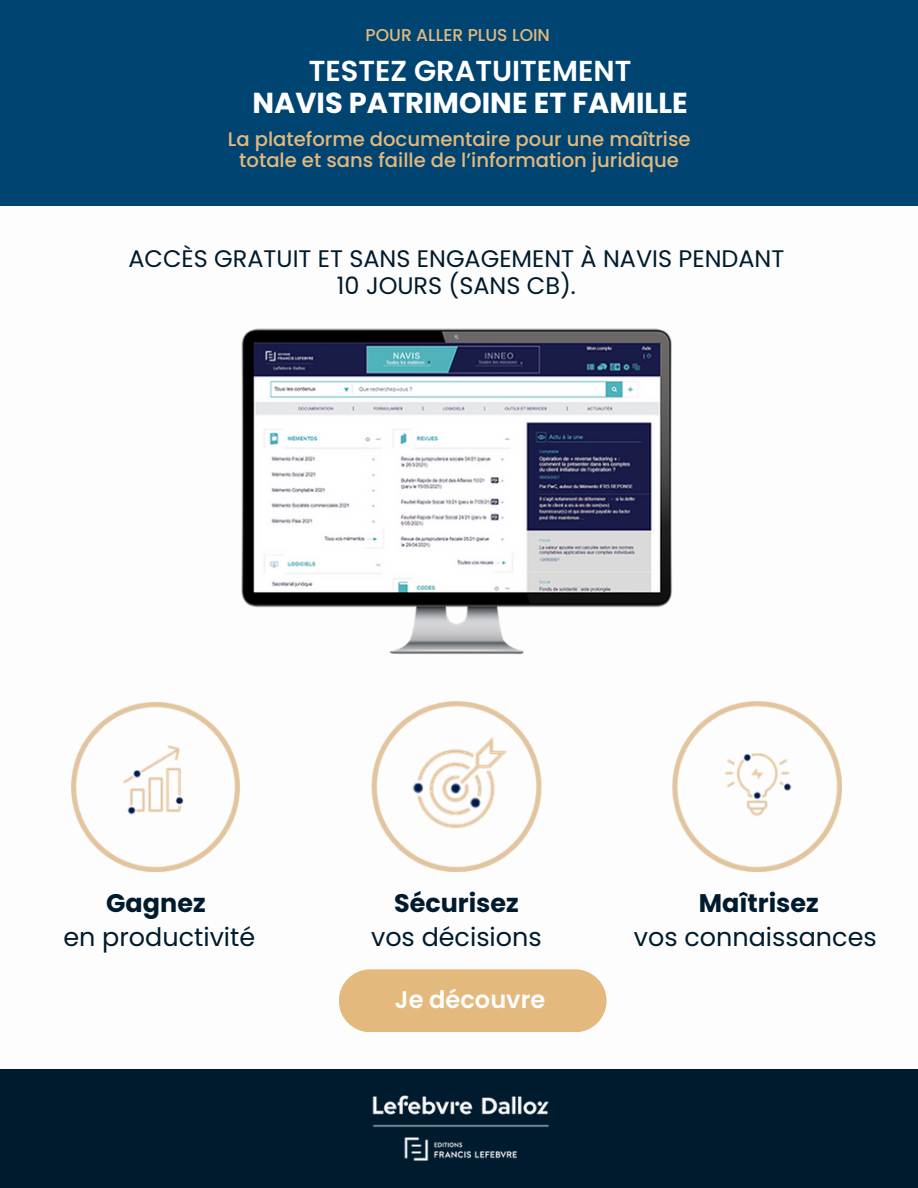
<style>
.page{position:relative;width:918px;height:1188px;background:#fff}
.page>*{position:absolute;margin:0;border:0;box-sizing:border-box;transform-origin:0 0}
.t1{font:700 28.95px "Poppins";color:#fff}
.t2{font:600 28.95px "Poppins";color:#fff}
.t3{font:25.5px "Poppins";color:#001b2d}
.t4{font:700 25.5px "Poppins";color:#001b2d}
.t5{font:600 24.15px "Poppins";color:#fff}
.t6{font:24px/27px "Poppins";color:#001b2d;text-align:center}
.t7{font:500 19.65px/21.3px "Poppins";color:#e4b97e;text-align:center}
.t8{font:500 17.1px "Poppins";color:#e4b97e}
</style>
<div class="page">
<div style="left:0;top:1069px;width:918px;height:119px;background:#001b2d"></div>
<img style="left:372px;top:1095px;width:177px;height:66px">
<div style="left:0;top:0;width:918px;height:205px;background:#004471"></div>
<div style="left:339px;top:969px;width:268px;height:63px;background:#e4b97e"></div>
<img style="left:71px;top:701px;width:771px;height:170px">
<img style="left:241px;top:328px;width:431px;height:327px">
<p class="t8" style="left:366px;top:24px;width:186px">POUR ALLER PLUS LOIN</p>
<p class="t2" style="left:309px;top:50px;width:324px">TESTEZ GRATUITEMENT</p>
<p class="t1" style="left:252px;top:83px;width:437px">NAVIS PATRIMOINE ET FAMILLE</p>
<p class="t7" style="left:228px;top:128px;width:464px">La plateforme documentaire pour une maîtrise totale et sans faille de l’information juridique</p>
<p class="t6" style="left:129px;top:245px;width:657px">ACCÈS GRATUIT ET SANS ENGAGEMENT À NAVIS PENDANT<br>10 JOURS (SANS CB).</p>
<p class="t4" style="left:106px;top:885px;width:101px">Gagnez</p>
<p class="t3" style="left:63px;top:919px;width:193px">en productivité</p>
<p class="t4" style="left:394px;top:885px;width:126px">Sécurisez</p>
<p class="t3" style="left:371px;top:919px;width:172px">vos décisions</p>
<p class="t5" style="left:395px;top:983px;width:152px">Je découvre</p>
<p class="t4" style="left:699px;top:885px;width:121px">Maîtrisez</p>
<p class="t3" style="left:634px;top:919px;width:244px">vos connaissances</p>
</div>
